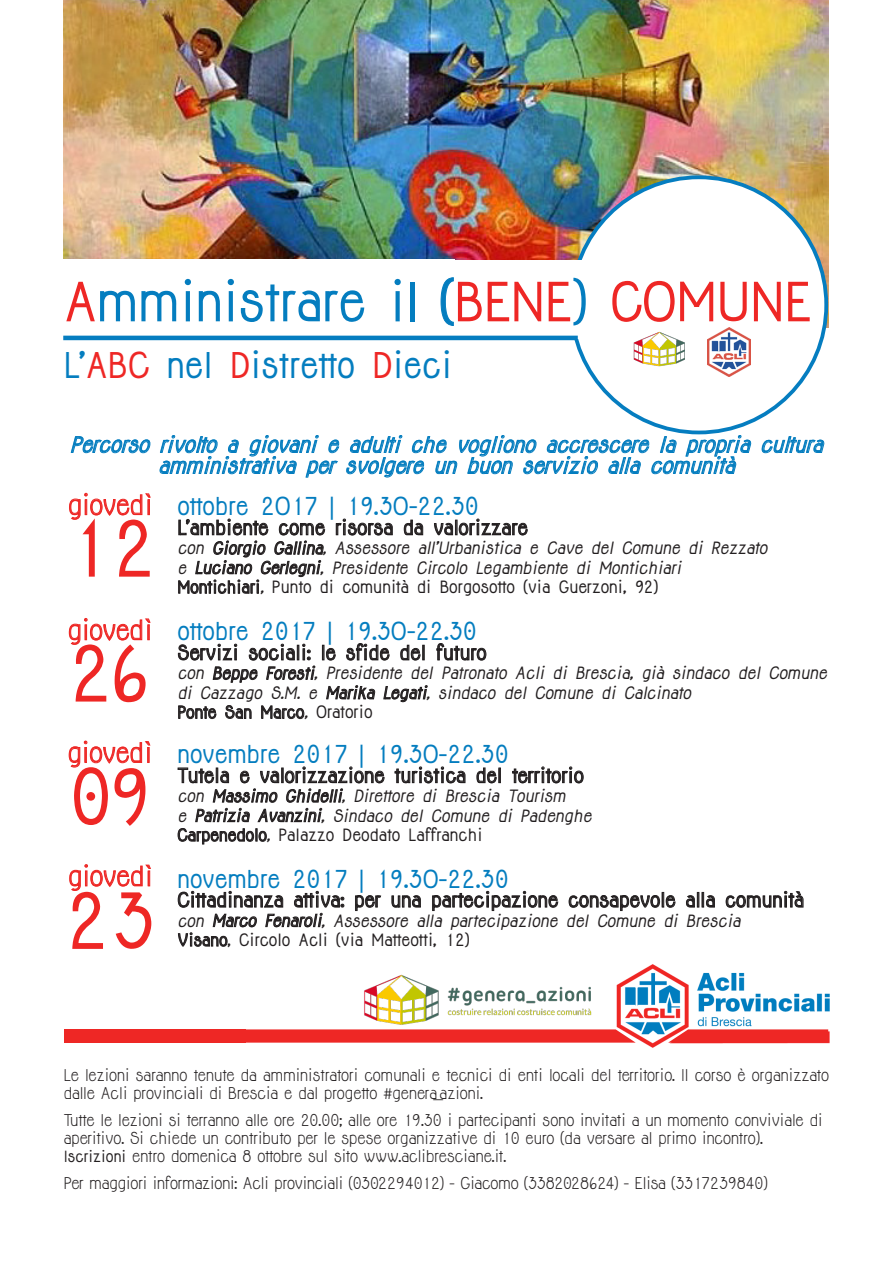
<style>
.page{position:relative;width:893px;height:1263px;background:#fff}
.page>*{position:absolute;margin:0;border:0;box-sizing:border-box;transform-origin:0 0}
.t1{font:700 75px "Jolly";letter-spacing:-.035em;color:#ee2725}
.t2{font:700 52.5px "Jolly";letter-spacing:-.01em;color:#047dbf}
.t3{font:700 34.5px "Jolly";color:#047dbf}
.t4{font:24.9px "Jolly";color:#ee2725}
.t5{font:700 24px "Jolly";letter-spacing:-.005em;color:#047dbf}
.t6{font:italic 700 21px/21px "Jolly";color:#047dbf;text-align:center}
.t7{font:700 19.5px "Jolly";color:#231f20}
.t8{font:italic 700 16.5px/19.5px "Jolly";color:#231f20}
.t9{font:700 16.5px "Jolly";color:#231f20}
.t10{font:15px/18px "Jolly";color:#231f20}
.s1{color:#ee2725}
.s2{font-style:italic}
.s3{font-style:normal}
.s4{font-weight:700}
</style>
<div class="page">
<img style="left:63px;top:0;width:765px;height:327px">
<img style="left:616px;top:964px;width:214px;height:84px">
<svg style="left:246px;top:1029px;width:390px;height:14px;background:#ef3634"></svg>
<svg style="left:668px;top:1029px;width:160px;height:14px;background:#ef3432"></svg>
<div style="left:572px;top:177px;width:254px;height:255px;background:#fff;border-radius:50%"></div>
<div style="left:452px;top:260px;width:149px;height:79px;background:#fff"></div>
<hr style="left:63px;top:336px;width:515px;height:4px;background:#057dc0">
<svg style="left:336px;top:518px;width:57px;height:18px"></svg>
<svg style="left:404px;top:519px;width:20px;height:16px"></svg>
<svg style="left:434px;top:518px;width:94px;height:18px"></svg>
<svg style="left:178px;top:518px;width:147px;height:76px"></svg>
<svg style="left:322px;top:645px;width:14px;height:16px"></svg>
<svg style="left:346px;top:643px;width:44px;height:18px"></svg>
<svg style="left:400px;top:644px;width:21px;height:17px"></svg>
<div style="left:422px;top:645px;width:3px;height:15px;border:1px solid #231f20"></div>
<svg style="left:436px;top:643px;width:51px;height:18px"></svg>
<svg style="left:178px;top:643px;width:138px;height:40px"></svg>
<svg style="left:326px;top:685px;width:50px;height:15px"></svg>
<svg style="left:383px;top:685px;width:45px;height:18px"></svg>
<svg style="left:178px;top:705px;width:39px;height:14px"></svg>
<svg style="left:225px;top:705px;width:27px;height:14px"></svg>
<svg style="left:261px;top:705px;width:44px;height:14px"></svg>
<svg style="left:394px;top:766px;width:72px;height:18px"></svg>
<svg style="left:476px;top:767px;width:21px;height:17px"></svg>
<div style="left:498px;top:768px;width:3px;height:15px;border:1px solid #231f20"></div>
<svg style="left:512px;top:766px;width:72px;height:18px"></svg>
<svg style="left:177px;top:766px;width:208px;height:79px"></svg>
<svg style="left:355px;top:895px;width:27px;height:16px"></svg>
<svg style="left:391px;top:895px;width:30px;height:13px"></svg>
<svg style="left:432px;top:890px;width:126px;height:21px"></svg>
<svg style="left:568px;top:892px;width:108px;height:19px"></svg>
<svg style="left:686px;top:892px;width:29px;height:16px"></svg>
<svg style="left:725px;top:890px;width:79px;height:18px"></svg>
<svg style="left:177px;top:890px;width:168px;height:57px"></svg>
<div style="left:64px;top:1029px;width:182px;height:14px;background:#ee2725"></div>
<svg style="left:70px;top:436px;width:80px;height:18px"></svg>
<svg style="left:761px;top:436px;width:64px;height:18px"></svg>
<svg style="left:159px;top:435px;width:181px;height:43px"></svg>
<svg style="left:346px;top:435px;width:405px;height:43px"></svg>
<svg style="left:69px;top:492px;width:82px;height:28px"></svg>
<svg style="left:68px;top:618px;width:83px;height:27px"></svg>
<svg style="left:68px;top:740px;width:83px;height:28px"></svg>
<svg style="left:69px;top:864px;width:82px;height:27px"></svg>
<img style="left:707px;top:327px;width:43px;height:50px">
<img style="left:364px;top:974px;width:228px;height:51px">
<div style="left:60px;top:259px;width:395px;height:74px;background:#fff"></div>
<img style="left:633px;top:331px;width:52px;height:36px">
<svg style="left:440px;top:277px;width:14px;height:49px"></svg>
<p class="t2" style="left:64px;top:269px;width:750px"><span class="s1">A</span>mministrare il (<span class="s1">BENE</span>) <span class="s1">COMUNE</span></p>
<p class="t3" style="left:64px;top:344px;width:390px">L’<span class="s1">ABC</span> nel <span class="s1">D</span>istretto <span class="s1">D</span>ieci</p>
<p class="t6" style="left:70px;top:434px;width:761px">Percorso rivolto a giovani e adulti che vogliono accrescere la propria cultura amministrativa per svolgere un buon servizio alla comunità</p>
<p class="t4" style="left:68px;top:488px;width:87px">giovedì</p>
<p class="t5" style="left:177px;top:491px;width:303px">ottobre 2O17 | 19.3O-22.30</p>
<p class="t7" style="left:177px;top:515px;width:352px">L’ambiente come risorsa da valorizzare</p>
<p class="t8" style="left:177px;top:538px;width:595px">con Giorgio Gallina, Assessore all’Urbanistica e Cave del Comune di Rezzato</p>
<p class="t8" style="left:177px;top:558px;width:509px">e Luciano Gerlegni, Presidente Circolo Legambiente di Montichiari</p>
<p class="t9" style="left:177px;top:577px;width:482px">Montichiari<span class="s2">,</span> Punto di comunità di Borgosotto (via Guerzoni, 92)</p>
<p class="t1" style="left:65px;top:501px;width:93px">12</p>
<p class="t4" style="left:68px;top:614px;width:87px">giovedì</p>
<p class="t1" style="left:69px;top:626px;width:85px">26</p>
<p class="t4" style="left:68px;top:736px;width:87px">giovedì</p>
<p class="t1" style="left:69px;top:750px;width:85px">09</p>
<p class="t4" style="left:68px;top:860px;width:87px">giovedì</p>
<p class="t1" style="left:65px;top:874px;width:92px">23</p>
<p class="t5" style="left:177px;top:616px;width:301px">ottobre 2017 | 19.3O-22.30</p>
<p class="t7" style="left:177px;top:640px;width:311px">Servizi sociali: le sfide del futuro</p>
<p class="t8" style="left:177px;top:663px;width:655px">con Beppe Foresti, Presidente del Patronato Acli di Brescia, già sindaco del Comune di Cazzago S.M. e Marika Legati, sindaco del Comune di Calcinato<br><span class="s3">Ponte San Marco</span>, <span class="s3">Oratorio</span></p>
<p class="t5" style="left:177px;top:739px;width:333px">novembre 2017 | 19.3O-22.30</p>
<p class="t7" style="left:177px;top:763px;width:408px">Tutela e valorizzazione turistica del territorio</p>
<p class="t8" style="left:177px;top:786px;width:393px">con Massimo Ghidelli, Direttore di Brescia Tourism</p>
<p class="t8" style="left:177px;top:805px;width:419px">e Patrizia Avanzini, Sindaco del Comune di Padenghe</p>
<p class="t9" style="left:177px;top:825px;width:307px">Carpenedolo<span class="s2">,</span> Palazzo Deodato Laffranchi</p>
<p class="t5" style="left:177px;top:863px;width:333px">novembre 2017 | 19.3O-22.30</p>
<p class="t7" style="left:177px;top:887px;width:628px">Cittadinanza attiva: per una partecipazione consapevole alla comunità</p>
<p class="t8" style="left:177px;top:910px;width:568px">con Marco Fenaroli, Assessore alla partecipazione del Comune di Brescia</p>
<p class="t9" style="left:177px;top:929px;width:294px">Visano, Circolo Acli (via Matteotti, 12)</p>
<p class="t10" style="left:64px;top:1066px;width:767px">Le lezioni saranno tenute da amministratori comunali e tecnici di enti locali del territorio. Il corso è organizzato dalle Acli provinciali di Brescia e dal progetto #genera_azioni.</p>
<p class="t10" style="left:64px;top:1111px;width:760px">Tutte le lezioni si terranno alle ore 20.00; alle ore 19.30 i partecipanti sono invitati a un momento conviviale di aperitivo. Si chiede un contributo per le spese organizzative di 10 euro (da versare al primo incontro).<br><span class="s4">Iscrizioni</span> entro domenica 8 ottobre sul sito www.aclibresciane.it.</p>
<p class="t10" style="left:64px;top:1173px;width:705px">Per maggiori informazioni: Acli provinciali (0302294012) - Giacomo (3382028624) - Elisa (3317239840)</p>
</div>
